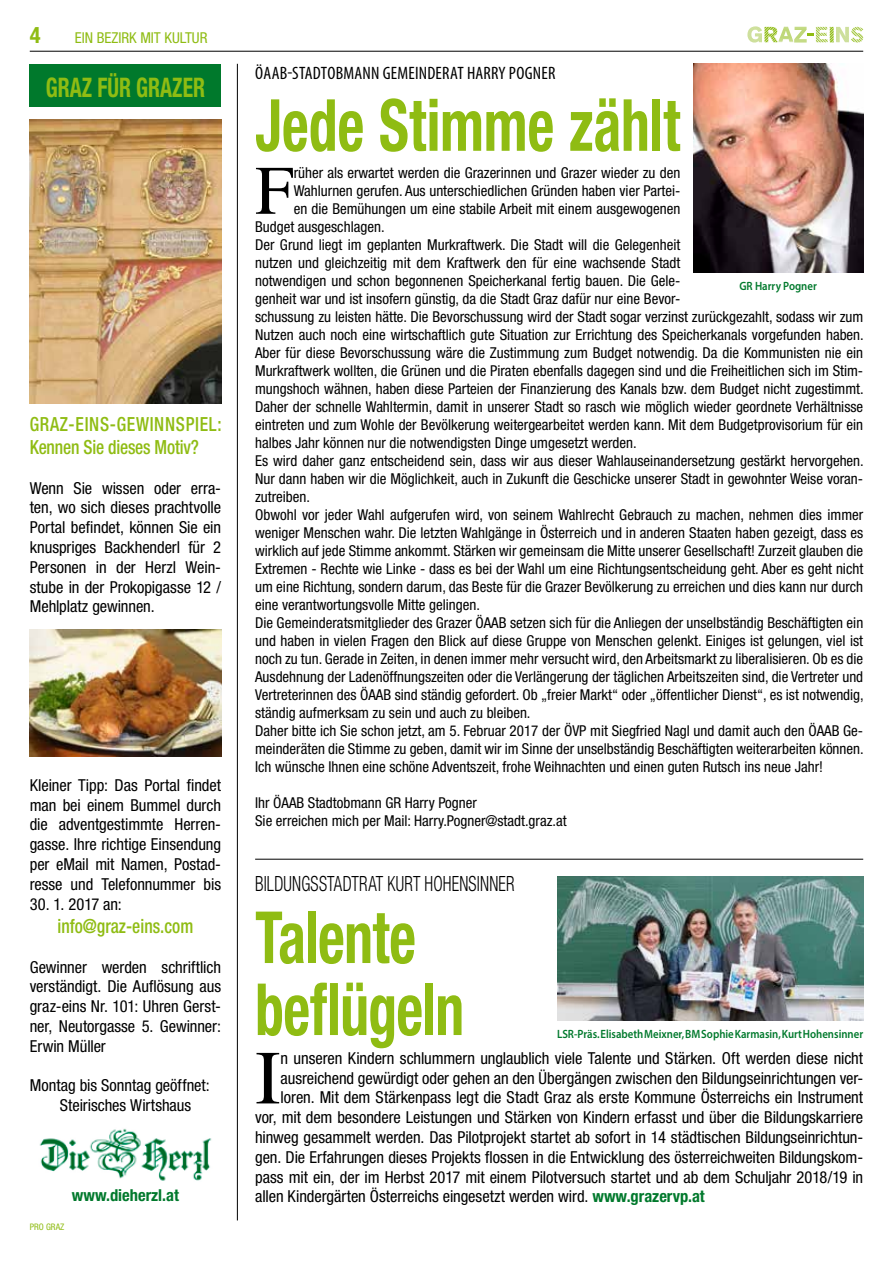
<style>
.page{position:relative;width:893px;height:1263px;background:#fff}
.page>*{position:absolute;margin:0;border:0;box-sizing:border-box;transform-origin:0 0}
.t1{font:76.35px "Times LT Std";color:#000}
.t2{font:700 condensed 72px/72px "Helvetica Neue LT Std";letter-spacing:-.005em;color:#8fbc13;scale:.8 1}
.t3{font:69.45px "Times LT Std";color:#000}
.t4{font:700 condensed 27px "Helvetica Neue LT Std";color:#8fbc13;scale:.8 1}
.t5{font:700 condensed 22.5px "Helvetica Neue LT Std";color:#8fbc13}
.t6{font:300 condensed 21px "Helvetica Neue LT Std";letter-spacing:.01em;color:#000;scale:.8 1}
.t7{font:500 condensed 19.5px/23.4px "Helvetica Neue LT Std";color:#8fbc13;scale:.9 1}
.t8{font:condensed 18px "Myriad Pro";letter-spacing:.01em;color:#000}
.t9{font:condensed 16.5px/19.8px "Helvetica Neue LT Std";letter-spacing:-.005em;color:#000;text-align:justify}
.t10{font:700 condensed 16.5px "Helvetica Neue LT Std";color:#00792c}
.t11{font:condensed 15px/18px "Helvetica Neue LT Std";color:#000}
.t12{font:condensed 15px "Helvetica Neue LT Std";color:#8fbc13}
.t13{font:600 12px "Myriad Pro";color:#00792c;scale:.9 1}
.t14{font:condensed 9px "Helvetica Neue LT Std";letter-spacing:.005em;color:#8fbc13}
.s1{font-weight:700;color:#00792c}
</style>
<div class="page">
<hr style="left:30px;top:51px;width:833px;height:1px;background:#000">
<svg style="left:747px;top:26px;width:116px;height:17px"></svg>
<img style="left:39px;top:1128px;width:173px;height:53px">
<hr style="left:255px;top:859px;width:608px;height:1px;background:#000">
<hr style="left:237px;top:64px;width:1px;height:1156px;background:#000">
<img style="left:693px;top:64px;width:170px;height:208px">
<div style="left:30px;top:64px;width:191px;height:42px;background:#00792c"></div>
<img style="left:30px;top:119px;width:191px;height:285px">
<img style="left:30px;top:629px;width:191px;height:128px">
<img style="left:557px;top:876px;width:306px;height:144px">
<h3 class="t5" style="left:30px;top:21px;width:12px">4</h3>
<p class="t12" style="left:75px;top:29px;width:134px">EIN BEZIRK MIT KULTUR</p>
<h3 class="t4" style="left:46px;top:71px;width:201px">GRAZ FÜR GRAZER</h3>
<h3 class="t7" style="left:30px;top:412px;width:215px">GRAZ-EINS-GEWINNSPIEL:<br>Kennen Sie dieses Motiv?</h3>
<p class="t9" style="left:30px;top:478px;width:193px">Wenn Sie wissen oder erra&shy;ten, wo sich dieses prachtvolle Portal befindet, können Sie ein knuspriges Backhenderl für 2<br>Personen in der Herzl Wein&shy;stube in der Prokopigasse 12 / Mehlplatz gewinnen.</p>
<p class="t9" style="left:30px;top:775px;width:193px">Kleiner Tipp: Das Portal findet man bei einem Bummel durch die adventgestimmte Herren&shy;gasse. Ihre richtige Einsendung per eMail mit Namen, Postad&shy;resse und Telefonnummer bis</p>
<p class="t9" style="left:30px;top:894px;width:94px">30. 1. 2017 an:</p>
<h3 class="t7" style="left:58px;top:914px;width:152px">info@graz-eins.com</h3>
<p class="t9" style="left:30px;top:957px;width:193px">Gewinner werden schriftlich verständigt. Die Auflösung aus graz-eins Nr. 101: Uhren Gerst&shy;ner, Neutorgasse 5. Gewinner:<br>Erwin Müller</p>
<p class="t9" style="left:60px;top:1075px;width:152px;text-indent:-30px">Montag bis Sonntag geöffnet:<br>Steirisches Wirtshaus</p>
<p class="t10" style="left:72px;top:1185px;width:109px">www.dieherzl.at</p>
<p class="t14" style="left:30px;top:1222px;width:36px">PRO GRAZ</p>
<p class="t8" style="left:255px;top:62px;width:302px">ÖAAB-STADTOBMANN GEMEINDERAT HARRY POGNER</p>
<h2 class="t2" style="left:255px;top:88px;width:533px">Jede Stimme zählt</h2>
<h3 class="t3" style="left:255px;top:151px;width:40px">F</h3>
<p class="t11" style="left:294px;top:163px;width:388px">rüher als erwartet werden die Grazerinnen und Grazer wieder zu den</p>
<p class="t11" style="left:294px;top:181px;width:388px">Wahlurnen gerufen. Aus unterschiedlichen Gründen haben vier Partei-</p>
<p class="t11" style="left:294px;top:199px;width:388px">en die Bemühungen um eine stabile Arbeit mit einem ausgewogenen</p>
<p class="t11" style="left:255px;top:217px;width:131px">Budget ausgeschlagen.</p>
<p class="t11" style="left:255px;top:235px;width:427px">Der Grund liegt im geplanten Murkraftwerk. Die Stadt will die Gelegenheit</p>
<p class="t11" style="left:255px;top:253px;width:427px">nutzen und gleichzeitig mit dem Kraftwerk den für eine wachsende Stadt</p>
<p class="t11" style="left:255px;top:271px;width:427px">notwendigen und schon begonnenen Speicherkanal fertig bauen. Die Gele-</p>
<p class="t11" style="left:255px;top:289px;width:427px">genheit war und ist insofern günstig, da die Stadt Graz dafür nur eine Bevor-</p>
<p class="t11" style="left:255px;top:307px;width:610px">schussung zu leisten hätte. Die Bevorschussung wird der Stadt sogar verzinst zurückgezahlt, sodass wir zum</p>
<p class="t11" style="left:255px;top:325px;width:610px">Nutzen auch noch eine wirtschaftlich gute Situation zur Errichtung des Speicherkanals vorgefunden haben.</p>
<p class="t11" style="left:255px;top:343px;width:609px">Aber für diese Bevorschussung wäre die Zustimmung zum Budget notwendig. Da die Kommunisten nie ein</p>
<p class="t11" style="left:255px;top:361px;width:610px">Murkraftwerk wollten, die Grünen und die Piraten ebenfalls dagegen sind und die Freiheitlichen sich im Stim-</p>
<p class="t11" style="left:255px;top:379px;width:610px">mungshoch wähnen, haben diese Parteien der Finanzierung des Kanals bzw. dem Budget nicht zugestimmt.</p>
<p class="t11" style="left:255px;top:397px;width:610px">Daher der schnelle Wahltermin, damit in unserer Stadt so rasch wie möglich wieder geordnete Verhältnisse</p>
<p class="t11" style="left:255px;top:415px;width:610px">eintreten und zum Wohle der Bevölkerung weitergearbeitet werden kann. Mit dem Budgetprovisorium für ein</p>
<p class="t11" style="left:255px;top:433px;width:383px">halbes Jahr können nur die notwendigsten Dinge umgesetzt werden.</p>
<p class="t11" style="left:255px;top:451px;width:610px">Es wird daher ganz entscheidend sein, dass wir aus dieser Wahlauseinandersetzung gestärkt hervorgehen.</p>
<p class="t11" style="left:255px;top:469px;width:609px">Nur dann haben wir die Möglichkeit, auch in Zukunft die Geschicke unserer Stadt in gewohnter Weise voran-</p>
<p class="t11" style="left:255px;top:487px;width:56px">zutreiben.</p>
<p class="t11" style="left:255px;top:505px;width:610px">Obwohl vor jeder Wahl aufgerufen wird, von seinem Wahlrecht Gebrauch zu machen, nehmen dies immer</p>
<p class="t11" style="left:255px;top:523px;width:610px">weniger Menschen wahr. Die letzten Wahlgänge in Österreich und in anderen Staaten haben gezeigt, dass es</p>
<p class="t11" style="left:255px;top:541px;width:610px">wirklich auf jede Stimme ankommt. Stärken wir gemeinsam die Mitte unserer Gesellschaft! Zurzeit glauben die</p>
<p class="t11" style="left:255px;top:559px;width:610px">Extremen - Rechte wie Linke - dass es bei der Wahl um eine Richtungsentscheidung geht. Aber es geht nicht</p>
<p class="t11" style="left:255px;top:577px;width:609px">um eine Richtung, sondern darum, das Beste für die Grazer Bevölkerung zu erreichen und dies kann nur durch</p>
<p class="t11" style="left:255px;top:595px;width:226px">eine verantwortungsvolle Mitte gelingen.</p>
<p class="t11" style="left:255px;top:613px;width:610px">Die Gemeinderatsmitglieder des Grazer ÖAAB setzen sich für die Anliegen der unselbständig Beschäftigten ein</p>
<p class="t11" style="left:255px;top:631px;width:609px">und haben in vielen Fragen den Blick auf diese Gruppe von Menschen gelenkt. Einiges ist gelungen, viel ist</p>
<p class="t11" style="left:255px;top:649px;width:610px">noch zu tun. Gerade in Zeiten, in denen immer mehr versucht wird, den Arbeitsmarkt zu liberalisieren. Ob es die</p>
<p class="t11" style="left:255px;top:667px;width:610px">Ausdehnung der Ladenöffnungszeiten oder die Verlängerung der täglichen Arbeitszeiten sind, die Vertreter und</p>
<p class="t11" style="left:255px;top:685px;width:610px">Vertreterinnen des ÖAAB sind ständig gefordert. Ob „freier Markt“ oder „öffentlicher Dienst“, es ist notwendig,</p>
<p class="t11" style="left:255px;top:703px;width:277px">ständig aufmerksam zu sein und auch zu bleiben.</p>
<p class="t11" style="left:255px;top:721px;width:610px">Daher bitte ich Sie schon jetzt, am 5. Februar 2017 der ÖVP mit Siegfried Nagl und damit auch den ÖAAB Ge-</p>
<p class="t11" style="left:255px;top:739px;width:610px">meinderäten die Stimme zu geben, damit wir im Sinne der unselbständig Beschäftigten weiterarbeiten können.</p>
<p class="t11" style="left:255px;top:757px;width:570px">Ich wünsche Ihnen eine schöne Adventszeit, frohe Weihnachten und einen guten Rutsch ins neue Jahr!</p>
<p class="t11" style="left:255px;top:793px;width:313px">Ihr ÖAAB Stadtobmann GR Harry Pogner<br>Sie erreichen mich per Mail: Harry.Pogner@stadt.graz.at</p>
<p class="t13" style="left:739px;top:278px;width:88px">GR Harry Pogner</p>
<h3 class="t6" style="left:255px;top:871px;width:326px">BILDUNGSSTADTRAT KURT HOHENSINNER</h3>
<h2 class="t2" style="left:255px;top:900px;width:263px">Talente beflügeln</h2>
<h1 class="t1" style="left:255px;top:1035px;width:27px">I</h1>
<p class="t9" style="left:281px;top:1048px;width:584px">n unseren Kindern schlummern unglaublich viele Talente und Stärken. Oft werden diese nicht</p>
<p class="t13" style="left:557px;top:1026px;width:342px">LSR-Präs. Elisabeth Meixner, BM Sophie Karmasin, Kurt Hohensinner</p>
<p class="t9" style="left:281px;top:1068px;width:584px">ausreichend gewürdigt oder gehen an den Übergängen zwischen den Bildungseinrichtungen ver-</p>
<p class="t9" style="left:281px;top:1087px;width:584px">loren. Mit dem Stärkenpass legt die Stadt Graz als erste Kommune Österreichs ein Instrument</p>
<p class="t9" style="left:255px;top:1107px;width:610px">vor, mit dem besondere Leistungen und Stärken von Kindern erfasst und über die Bildungskarriere</p>
<p class="t9" style="left:255px;top:1127px;width:610px">hinweg gesammelt werden. Das Pilotprojekt startet ab sofort in 14 städtischen Bildungseinrichtun-</p>
<p class="t9" style="left:255px;top:1147px;width:610px">gen. Die Erfahrungen dieses Projekts flossen in die Entwicklung des österreichweiten Bildungskom-</p>
<p class="t9" style="left:255px;top:1167px;width:610px">pass mit ein, der im Herbst 2017 mit einem Pilotversuch startet und ab dem Schuljahr 2018/19 in</p>
<p class="t9" style="left:255px;top:1186px;width:451px">allen Kindergärten Österreichs eingesetzt werden wird. <span class="s1">www.grazervp.at</span></p>
</div>
